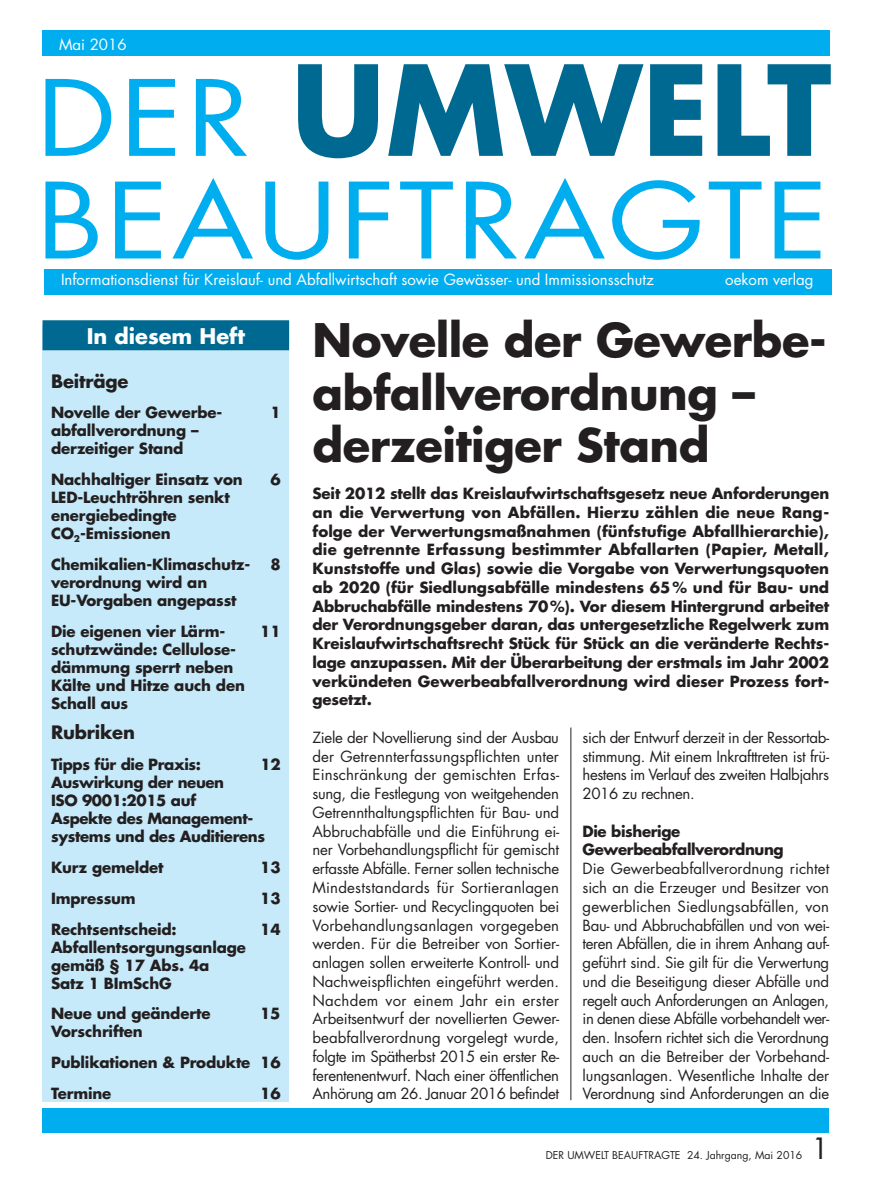
<style>
.page{position:relative;width:893px;height:1191px;background:#fff}
.page>*{position:absolute;margin:0;border:0;box-sizing:border-box;transform-origin:0 0}
.t1{font:700 121.5px "Futura";letter-spacing:.005em;color:#006991}
.t2{font:102px "Futura";letter-spacing:.025em;color:#00aeef;scale:1.15 1}
._06_Head_S_1{font:700 45px/52.5px "Futura";letter-spacing:-.01em;color:#231f20}
.t3{font:28.5px "Futura";color:#231f20}
.t4{font:700 21px "Futura";color:#fff}
._071_Inhaltsverzeich{font:700 18px "Futura";letter-spacing:-.01em;color:#231f20}
._07_Inhaltsverzeichn{font:700 18px "Futura";letter-spacing:-.01em;color:#231f20}
._01_Fließtext{font:15px/18.8px "Futura";letter-spacing:-.025em;color:#231f20;text-align:justify}
._05_Vorspann{font:700 15px/18.8px "Futura";color:#231f20;text-align:justify}
._07_Inhaltsverzeichn-2{font:700 15px/18px "Futura";letter-spacing:-.01em;color:#231f20}
.t5{font:15px "Futura";color:#fff}
._03_Zü{font:700 15px/18.8px "Futura";letter-spacing:-.025em;color:#231f20}
.t6{font:10.5px "Futura";color:#231f20}
.s1{font-weight:400;font-size:102px;color:#00aeef}
</style>
<div class="page">
<div style="left:43px;top:325px;width:246px;height:776px;background:#c6eafa"></div>
<div style="left:43px;top:320px;width:246px;height:30px;background:#006991"></div>
<div style="left:43px;top:1108px;width:786px;height:25px;background:#00aeef"></div>
<div style="left:44px;top:269px;width:787px;height:25px;background:#00aeef"></div>
<hr style="left:571px;top:727px;width:1px;height:373px;background:#231f20">
<div style="left:42px;top:30px;width:787px;height:25px;background:#00aeef"></div>
<p class="t5" style="left:59px;top:35px;width:69px">Mai 2016</p>
<p class="t1" style="left:37px;top:29px;width:796px"><span class="s1">DER</span> UMWELT</p>
<p class="t2" style="left:37px;top:156px;width:690px">BEAUFTRAGTE</p>
<p class="t5" style="left:61px;top:270px;width:594px">Informationsdienst für Kreislauf- und Abfallwirtschaft sowie Gewässer- und Immissionsschutz</p>
<p class="t5" style="left:725px;top:270px;width:90px">oekom verlag</p>
<p class="t4" style="left:87px;top:322px;width:160px">In diesem Heft</p>
<p class="_071_Inhaltsverzeich" style="left:51px;top:369px;width:79px">Beiträge</p>
<p class="_07_Inhaltsverzeichn-2" style="left:51px;top:403px;width:169px">Novelle der Gewerbe--</p>
<p class="_07_Inhaltsverzeichn-2" style="left:270px;top:403px;width:12px">1</p>
<p class="_07_Inhaltsverzeichn-2" style="left:51px;top:421px;width:149px">abfallverordnung – derzeitiger Stand</p>
<p class="_07_Inhaltsverzeichn-2" style="left:51px;top:470px;width:193px">Nachhaltiger Einsatz von</p>
<p class="_07_Inhaltsverzeichn-2" style="left:270px;top:470px;width:12px">6</p>
<p class="_07_Inhaltsverzeichn-2" style="left:51px;top:488px;width:180px">LED-Leuchtröhren senkt energiebedingte<br>CO<sub>2</sub>-Emissionen</p>
<p class="_07_Inhaltsverzeichn-2" style="left:51px;top:555px;width:197px">Chemikalien-Klimaschutz-</p>
<p class="_07_Inhaltsverzeichn-2" style="left:270px;top:555px;width:12px">8</p>
<p class="_07_Inhaltsverzeichn-2" style="left:51px;top:573px;width:187px">verordnung wird an<br>EU-Vorgaben angepasst</p>
<p class="_07_Inhaltsverzeichn-2" style="left:51px;top:622px;width:172px">Die eigenen vier Lärm-</p>
<p class="_07_Inhaltsverzeichn-2" style="left:260px;top:622px;width:22px">11</p>
<p class="_07_Inhaltsverzeichn-2" style="left:51px;top:640px;width:195px">schutzwände: Cellulose&shy;dämmung sperrt neben<br>Kälte und Hitze auch den<br>Schall aus</p>
<p class="_07_Inhaltsverzeichn" style="left:51px;top:720px;width:85px">Rubriken</p>
<p class="_07_Inhaltsverzeichn-2" style="left:51px;top:755px;width:152px">Tipps für die Praxis:</p>
<p class="_07_Inhaltsverzeichn-2" style="left:260px;top:755px;width:22px">12</p>
<p class="_07_Inhaltsverzeichn-2" style="left:51px;top:773px;width:216px">Auswirkung der neuen<br>ISO 9001:2015 auf<br>Aspekte des Management&shy;systems und des Auditierens</p>
<p class="_07_Inhaltsverzeichn-2" style="left:51px;top:858px;width:114px">Kurz gemeldet</p>
<p class="_07_Inhaltsverzeichn-2" style="left:260px;top:858px;width:22px">13</p>
<p class="_07_Inhaltsverzeichn-2" style="left:51px;top:889px;width:86px">Impressum</p>
<p class="_07_Inhaltsverzeichn-2" style="left:260px;top:889px;width:22px">13</p>
<p class="_07_Inhaltsverzeichn-2" style="left:51px;top:919px;width:127px">Rechtsentscheid:</p>
<p class="_07_Inhaltsverzeichn-2" style="left:260px;top:919px;width:22px">14</p>
<p class="_07_Inhaltsverzeichn-2" style="left:51px;top:937px;width:196px">Abfallentsorgungsanlage gemäß § 17 Abs. 4a<br>Satz 1 BImSchG</p>
<p class="_07_Inhaltsverzeichn-2" style="left:51px;top:1004px;width:161px">Neue und geänderte</p>
<p class="_07_Inhaltsverzeichn-2" style="left:260px;top:1004px;width:22px">15</p>
<p class="_07_Inhaltsverzeichn-2" style="left:51px;top:1022px;width:93px">Vorschriften</p>
<p class="_07_Inhaltsverzeichn-2" style="left:51px;top:1053px;width:231px">Publikationen &amp; Produkte 16</p>
<p class="_07_Inhaltsverzeichn-2" style="left:51px;top:1084px;width:62px">Termine</p>
<p class="_07_Inhaltsverzeichn-2" style="left:260px;top:1084px;width:22px">16</p>
<p class="_06_Head_S_1" style="left:313px;top:313px;width:516px">Novelle der Gewerbe&shy;abfallverordnung – derzeitiger Stand</p>
<p class="_05_Vorspann" style="left:313px;top:484px;width:518px">Seit 2012 stellt das Kreislaufwirtschaftsgesetz neue Anforderungen an die Verwertung von Abfällen. Hierzu zählen die neue Rang&shy;folge der Verwertungsmaßnahmen (fünfstufige Abfallhierarchie), die getrennte Erfassung bestimmter Abfallarten (Papier, Metall, Kunststoffe und Glas) sowie die Vorgabe von Verwertungsquoten ab 2020 (für Siedlungsabfälle mindestens 65% und für Bau- und Abbruchabfälle mindestens 70%). Vor diesem Hintergrund arbeitet der Verordnungsgeber daran, das untergesetzliche Regelwerk zum Kreislaufwirtschaftsrecht Stück für Stück an die veränderte Rechts&shy;lage anzupassen. Mit der Überarbeitung der erstmals im Jahr 2002 verkündeten Gewerbeabfallverordnung wird dieser Prozess fort&shy;gesetzt.</p>
<p class="_01_Fließtext" style="left:313px;top:728px;width:248px">Ziele der Novellierung sind der Ausbau der Getrennterfassungspflichten unter Einschränkung der gemischten Erfas&shy;sung, die Festlegung von weitgehenden Getrennthaltungspflichten für Bau- und Abbruchabfälle und die Einführung ei&shy;ner Vorbehandlungspflicht für gemischt erfasste Abfälle. Ferner sollen technische Mindeststandards für Sortieranlagen sowie Sortier- und Recyclingquoten bei Vorbehandlungsanlagen vorgegeben werden. Für die Betreiber von Sortier&shy;anlagen sollen erweiterte Kontroll- und Nachweispflichten eingeführt werden.<br>Nachdem vor einem Jahr ein erster Arbeitsentwurf der novellierten Gewer&shy;beabfallverordnung vorgelegt wurde, folgte im Spätherbst 2015 ein erster Re&shy;ferentenentwurf. Nach einer öffentlichen Anhörung am 26. Januar 2016 befindet</p>
<p class="_01_Fließtext" style="left:583px;top:728px;width:248px">sich der Entwurf derzeit in der Ressortab&shy;stimmung. Mit einem Inkrafttreten ist frü&shy;hestens im Verlauf des zweiten Halbjahrs 2016 zu rechnen.</p>
<p class="_03_Zü" style="left:583px;top:821px;width:203px">Die bisherige<br>Gewerbeabfallverordnung</p>
<p class="_01_Fließtext" style="left:583px;top:859px;width:248px">Die Gewerbeabfallverordnung richtet sich an die Erzeuger und Besitzer von gewerblichen Siedlungsabfällen, von Bau- und Abbruchabfällen und von wei&shy;teren Abfällen, die in ihrem Anhang auf&shy;geführt sind. Sie gilt für die Verwertung und die Beseitigung dieser Abfälle und regelt auch Anforderungen an Anlagen, in denen diese Abfälle vorbehandelt wer&shy;den. Insofern richtet sich die Verordnung auch an die Betreiber der Vorbehand&shy;lungsanlagen. Wesentliche Inhalte der Verordnung sind Anforderungen an die</p>
<p class="t6" style="left:546px;top:1148px;width:258px">DER UMWELT BEAUFTRAGTE 24. Jahrgang, Mai 2016</p>
<p class="t3" style="left:812px;top:1130px;width:19px">1</p>
</div>
